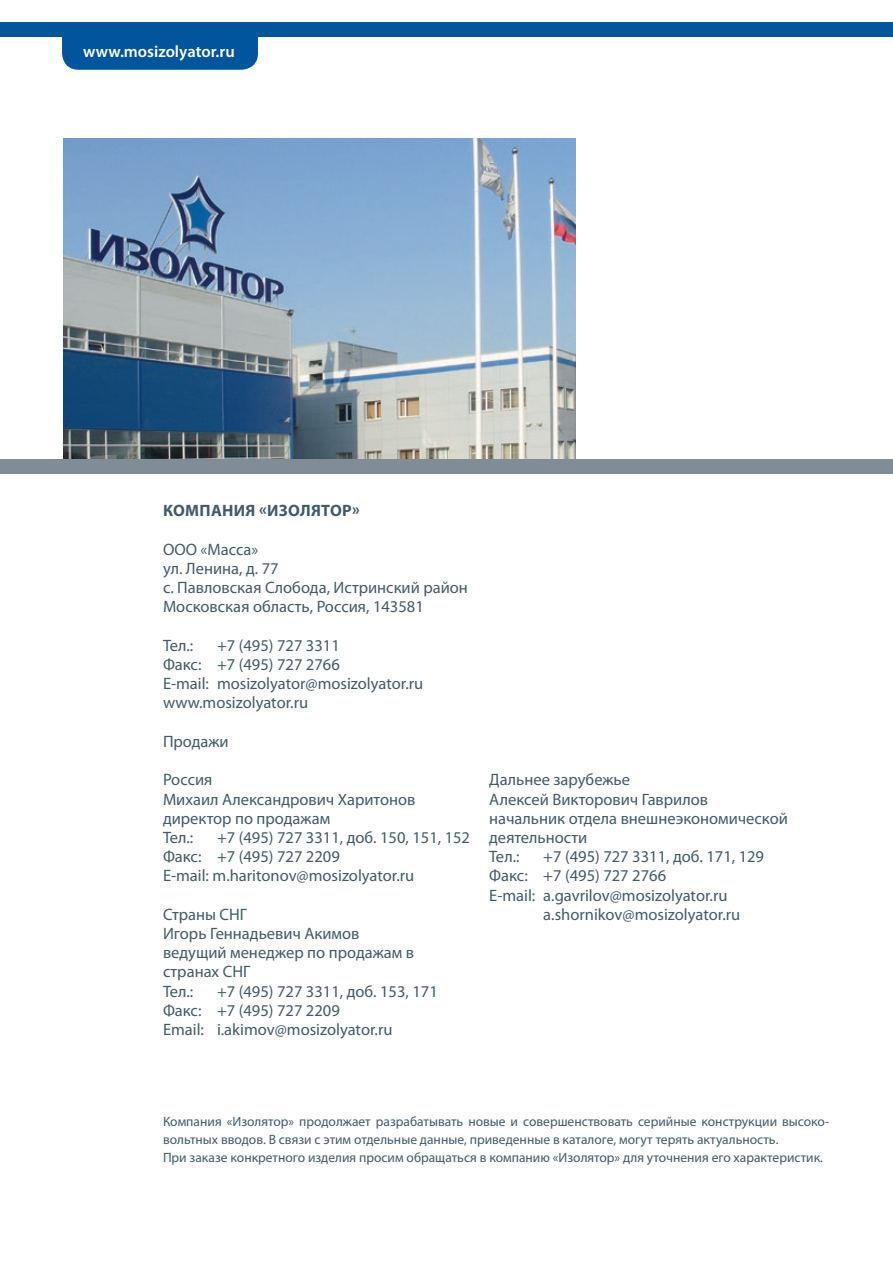
<style>
.page{position:relative;width:893px;height:1263px;background:#fff}
.page>*{position:absolute;margin:0;border:0;box-sizing:border-box;transform-origin:0 0}
.t1{font:16.5px/19.2px "Myriad Pro";color:#425a69}
.t2{font:600 16.5px "Myriad Pro";color:#fff}
.t3{font:700 16.5px "Myriad Pro";letter-spacing:.02em;color:#425a69}
.t4{font:13.5px/18px "Myriad Pro";color:#425a69}
</style>
<div class="page">
<img style="left:64px;top:138px;width:511px;height:321px">
<div style="left:0;top:459px;width:893px;height:15px;background:#808c96"></div>
<div style="left:0;top:22px;width:893px;height:15px;background:#01559c"></div>
<div style="left:62px;top:37px;width:196px;height:33px;background:#01559c"></div>
<p class="t2" style="left:83px;top:41px;width:153px">www.mosizolyator.ru</p>
<p class="t3" style="left:163px;top:500px;width:198px">КОМПАНИЯ «ИЗОЛЯТОР»</p>
<p class="t1" style="left:163px;top:539px;width:306px">ООО «Масса»<br>ул. Ленина, д. 77<br>с. Павловская Слобода, Истринский район<br>Московская область, Россия, 143581</p>
<p class="t1" style="left:163px;top:635px;width:32px">Тел.:</p>
<p class="t1" style="left:163px;top:635px;width:262px;text-indent:54px">+7 (495) 727 3311<br>Факс: +7 (495) 727 2766<br>E-mail: mosizolyator@mosizolyator.ru www.mosizolyator.ru</p>
<p class="t1" style="left:163px;top:731px;width:67px">Продажи</p>
<p class="t1" style="left:163px;top:770px;width:254px">Россия<br>Михаил Александрович Харитонов директор по продажам<br>Тел.:</p>
<p class="t1" style="left:163px;top:827px;width:309px;text-indent:54px">+7 (495) 727 3311, доб. 150, 151, 152<br>Факс: +7 (495) 727 2209<br>Е-mail: m.haritonov@mosizolyator.ru</p>
<p class="t1" style="left:163px;top:904px;width:253px">Страны СНГ<br>Игорь Геннадьевич Акимов ведущий менеджер по продажам в странах СНГ<br>Тел.:</p>
<p class="t1" style="left:163px;top:981px;width:276px;text-indent:54px">+7 (495) 727 3311, доб. 153, 171<br>Факс: +7 (495) 727 2209<br>Еmail: i.akimov@mosizolyator.ru</p>
<p class="t1" style="left:489px;top:770px;width:300px">Дальнее зарубежье<br>Алексей Викторович Гаврилов начальник отдела внешнеэкономической деятельности<br>Тел.:</p>
<p class="t1" style="left:489px;top:847px;width:276px;text-indent:54px">+7 (495) 727 3311, доб. 171, 129<br>Факс: +7 (495) 727 2766<br>Е-mail: a.gavrilov@mosizolyator.ru</p>
<p class="t1" style="left:543px;top:904px;width:198px">a.shornikov@mosizolyator.ru</p>
<p class="t4" style="left:163px;top:1112px;width:668px">Компания «Изолятор» продолжает разрабатывать новые и совершенствовать серийные конструкции высоко&shy;вольтных вводов. В связи с этим отдельные данные, приведенные в каталоге, могут терять актуальность.<br>При заказе конкретного изделия просим обращаться в компанию «Изолятор» для уточнения его характеристик.</p>
</div>
